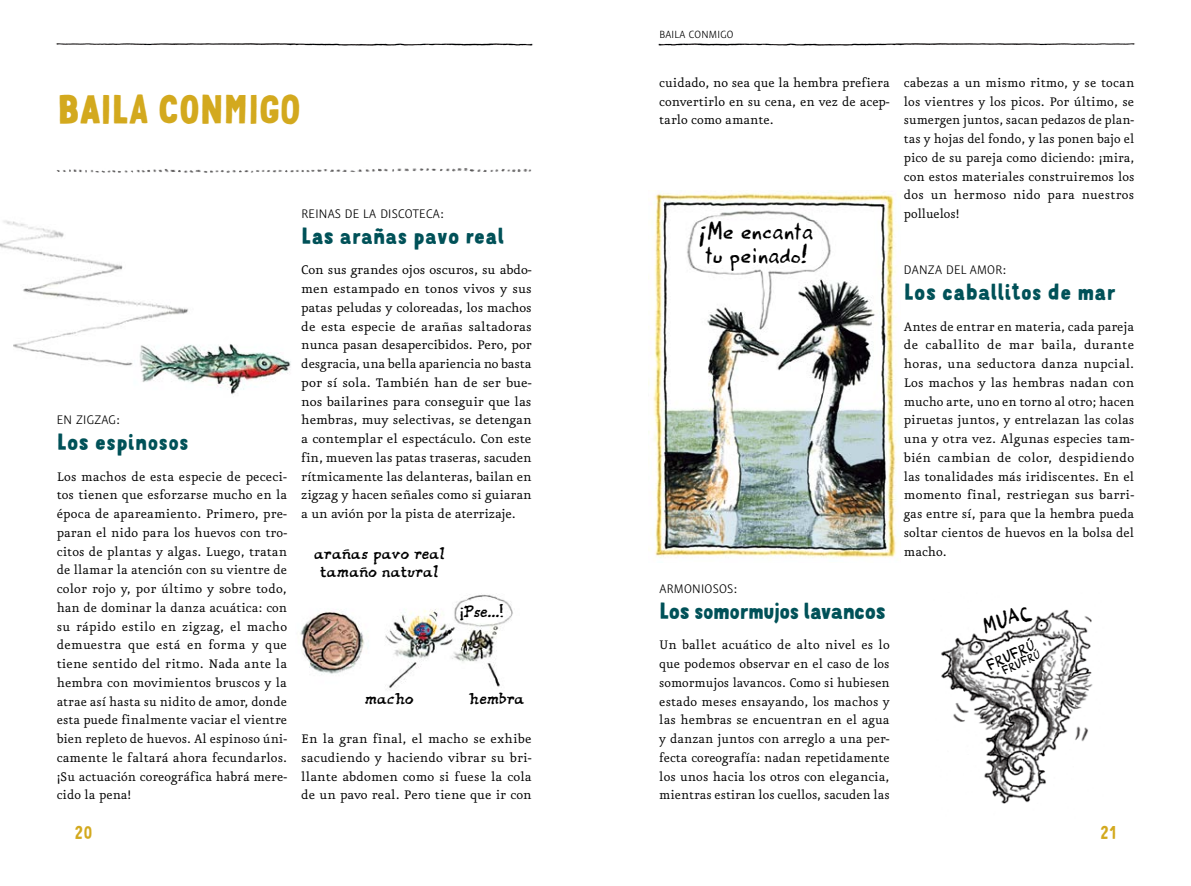
<style>
.page{position:relative;width:1191px;height:886px;background:#fff}
.page>*{position:absolute;margin:0;border:0;box-sizing:border-box;transform-origin:0 0}
.t1{font:500 39.38px "Mr Dodo";letter-spacing:-.03em;color:#d3a91e;scale:.95 1}
.t2{font:23.75px/23.8px "Genis";letter-spacing:.03em;color:#000}
.t3{font:500 22.38px "Mr Dodo";letter-spacing:-.01em;color:#005158;scale:.95 1}
.t4{font:500 22.38px "Mr Dodo";letter-spacing:-.05em;color:#005158;scale:.95 1}
.t5{font:20px "Genis";color:#000}
.t6{font:17.5px/18.8px "Animalotefont";letter-spacing:.03em;color:#000;text-align:center}
.t7{font:17.5px "Mr Dodo";color:#d3a91e}
.t8{font:14.88px/18.8px "Eureka OT";letter-spacing:.005em;color:#000;text-align:justify}
.t9{font:14.88px/18.8px "Eureka OT";letter-spacing:.005em;color:#000;text-align:justify;scale:1.04 1}
.t10{font:300 14.88px "Eureka Sans OT";letter-spacing:.02em;color:#000}
.t11{font:300 12.5px "Eureka Sans OT";letter-spacing:.02em;color:#000}
</style>
<div class="page">
<img style="left:658px;top:43px;width:477px;height:3px">
<img style="left:56px;top:43px;width:477px;height:3px">
<img style="left:648px;top:192px;width:248px;height:366px">
<img style="left:0;top:220px;width:291px;height:175px">
<img style="left:941px;top:609px;width:152px;height:195px">
<img style="left:300px;top:594px;width:213px;height:94px">
<img style="left:57px;top:168px;width:474px;height:5px">
<svg style="left:985px;top:637px;width:56px;height:38px"></svg>
<h1 class="t1" style="left:57px;top:85px;width:259px">BAILA CONMIGO</h1>
<p class="t10" style="left:57px;top:413px;width:65px">EN ZIGZAG:</p>
<h3 class="t3" style="left:57px;top:427px;width:141px">Los espinosos</h3>
<p class="t8" style="left:57px;top:467px;width:232px;text-align:left">Los machos de esta especie de pececi&shy;tos tienen que esforzarse mucho en la época de apareamiento. Primero, pre&shy;paran el nido para los huevos con tro&shy;citos de plantas y algas. Luego, tratan de llamar la atención con su vientre de color rojo y, por último y sobre todo, han de dominar la danza acuática: con su rápido estilo en zigzag, el macho demuestra que está en forma y que tiene sentido del ritmo. Nada ante la hembra con movimientos bruscos y la atrae así hasta su nidito de amor, donde esta puede finalmente vaciar el vientre bien repleto de huevos. Al espinoso úni&shy;camente le faltará ahora fecundarlos. ¡Su actuación coreográfica habrá mere&shy;cido la pena!</p>
<p class="t10" style="left:301px;top:206px;width:144px">REINAS DE LA DISCOTECA:</p>
<h3 class="t3" style="left:301px;top:221px;width:215px">Las arañas pavo real</h3>
<p class="t9" style="left:301px;top:261px;width:223px">Con sus grandes ojos oscuros, su abdo&shy;men estampado en tonos vivos y sus patas peludas y coloreadas, los machos de esta especie de arañas saltadoras nunca pasan desapercibidos. Pero, por desgracia, una bella apariencia no basta por sí sola. También han de ser bue&shy;nos bailarines para conseguir que las hembras, muy selectivas, se detengan a contemplar el espectáculo. Con este fin, mueven las patas traseras, sacuden rítmicamente las delanteras, bailan en zigzag y hacen señales como si guiaran a un avión por la pista de aterrizaje.</p>
<p class="t6" style="left:314px;top:544px;width:132px">arañas pavo real tamaño natural</p>
<p class="t6" style="left:460px;top:603px;width:45px">¡Pse...!</p>
<p class="t6" style="left:365px;top:690px;width:50px">macho</p>
<p class="t6" style="left:469px;top:690px;width:56px">hembra</p>
<p class="t8" style="left:301px;top:730px;width:232px">En la gran final, el macho se exhibe sacudiendo y haciendo vibrar su bri&shy;llante abdomen como si fuese la cola de un pavo real. Pero tiene que ir con</p>
<p class="t11" style="left:659px;top:28px;width:76px">BAILA CONMIGO</p>
<p class="t8" style="left:659px;top:73px;width:232px">cuidado, no sea que la hembra prefiera convertirlo en su cena, en vez de acep&shy;tarlo como amante.</p>
<h2 class="t2" style="left:699px;top:220px;width:116px">¡Me encanta tu peinado!</h2>
<p class="t10" style="left:659px;top:581px;width:79px">ARMONIOSOS:</p>
<h3 class="t4" style="left:659px;top:596px;width:240px">Los somormujos lavancos</h3>
<p class="t8" style="left:659px;top:636px;width:232px">Un ballet acuático de alto nivel es lo que podemos observar en el caso de los somormujos lavancos. Como si hubiesen estado meses ensayando, los machos y las hembras se encuentran en el agua y danzan juntos con arreglo a una per&shy;fecta coreografía: nadan repetidamente los unos hacia los otros con elegancia, mientras estiran los cuellos, sacuden las</p>
<p class="t8" style="left:904px;top:73px;width:232px">cabezas a un mismo ritmo, y se tocan los vientres y los picos. Por último, se sumergen juntos, sacan pedazos de plan&shy;tas y hojas del fondo, y las ponen bajo el pico de su pareja como diciendo: ¡mira, con estos materiales construiremos los dos un hermoso nido para nuestros polluelos!</p>
<p class="t10" style="left:904px;top:263px;width:104px">DANZA DEL AMOR:</p>
<h3 class="t3" style="left:904px;top:277px;width:225px">Los caballitos de mar</h3>
<p class="t8" style="left:904px;top:317px;width:232px;text-align:left">Antes de entrar en materia, cada pareja de caballito de mar baila, durante horas, una seductora danza nupcial.<br>Los machos y las hembras nadan con mucho arte, uno en torno al otro; hacen piruetas juntos, y entrelazan las colas una y otra vez. Algunas especies tam&shy;bién cambian de color, despidiendo las tonalidades más iridiscentes. En el momento final, restriegan sus barri&shy;gas entre sí, para que la hembra pueda soltar cientos de huevos en la bolsa del macho.</p>
<h3 class="t5" style="left:979px;top:613px;width:51px;rotate:-15deg">MUAC</h3>
<p class="t7" style="left:74px;top:822px;width:20px">20</p>
<p class="t7" style="left:1100px;top:822px;width:18px">21</p>
</div>
